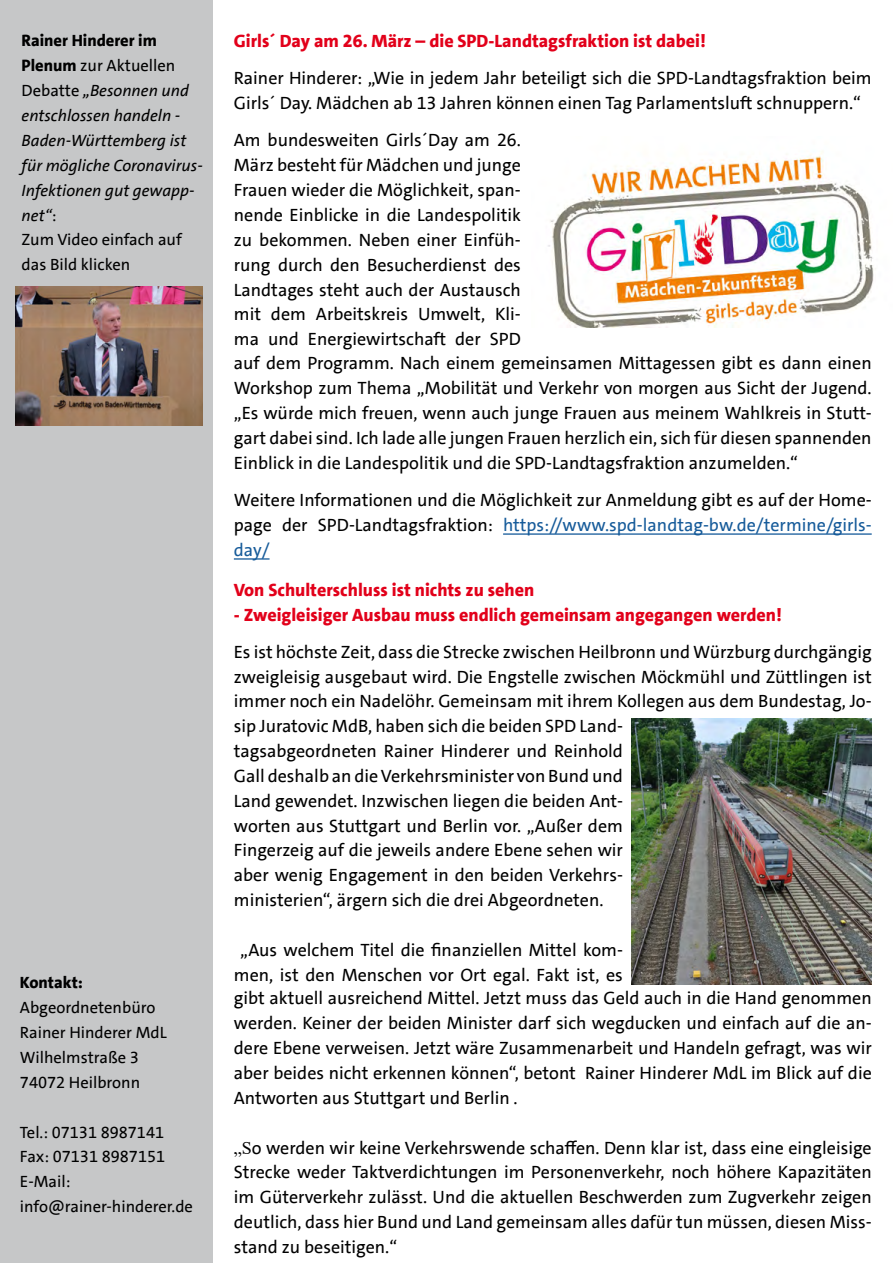
<style>
.page{position:relative;width:893px;height:1263px;background:#fff}
.page>*{position:absolute;margin:0;border:0;box-sizing:border-box;transform-origin:0 0}
.t1{font:18px/24.9px "SPD The Sans";color:#000}
.t2{font:800 18px "SPD The Sans";color:#e2001a}
.t3{font:italic 16.5px/24.9px "SPD The Sans";color:#000}
.t4{font:16.5px/24.9px "SPD The Sans";color:#000}
.t5{font:800 16.5px "SPD The Sans";color:#000}
.s1{font-weight:800;font-style:normal}
.s2{font-style:normal}
.s3{color:#165b9a}
.s4{font-family:"Times New Roman"}
</style>
<div class="page">
<div style="left:0;top:0;width:213px;height:1263px;background:#c6c7c8"></div>
<img style="left:16px;top:287px;width:187px;height:138px">
<img style="left:548px;top:151px;width:326px;height:177px">
<hr style="left:503px;top:533px;width:369px;height:2px;background:#165b9a">
<hr style="left:234px;top:558px;width:36px;height:2px;background:#165b9a">
<img style="left:631px;top:719px;width:241px;height:265px">
<p class="t3" style="left:22px;top:28px;width:183px"><span class="s1">Rainer Hinderer im<br>Plenum</span> <span class="s2">zur Aktuellen<br>Debatte</span> „Besonnen und entschlossen handeln -<br>Baden-Württemberg ist für mögliche Coronavirus-<br>Infektionen gut gewapp&shy;net“<span class="s2">:<br>Zum Video einfach auf das Bild klicken</span></p>
<p class="t5" style="left:20px;top:972px;width:65px">Kontakt:</p>
<p class="t4" style="left:20px;top:995px;width:148px">Abgeordnetenbüro<br>Rainer Hinderer MdL<br>Wilhelmstraße 3<br>74072 Heilbronn</p>
<p class="t4" style="left:20px;top:1120px;width:175px">Tel.: 07131 8987141<br>Fax: 07131 8987151<br>E-Mail: info@rainer-hinderer.de</p>
<p class="t2" style="left:234px;top:30px;width:473px">Girls´ Day am 26. März – die SPD-Landtagsfraktion ist dabei!</p>
<p class="t1" style="left:234px;top:66px;width:639px">Rainer Hinderer: „Wie in jedem Jahr beteiligt sich die SPD-Landtagsfraktion beim<br>Girls´ Day. Mädchen ab 13 Jahren können einen Tag Parlamentsluft schnuppern.“</p>
<p class="t1" style="left:234px;top:128px;width:639px">Am bundesweiten Girls´Day am 26.<br>März besteht für Mädchen und junge<br>Frauen wieder die Möglichkeit, span-<br>nende Einblicke in die Landespolitik<br>zu bekommen. Neben einer Einfüh-<br>rung durch den Besucherdienst des<br>Landtages steht auch der Austausch<br>mit dem Arbeitskreis Umwelt, Kli-<br>ma und Energiewirtschaft der SPD<br>auf dem Programm. Nach einem gemeinsamen Mittagessen gibt es dann einen Workshop zum Thema „Mobilität und Verkehr von morgen aus Sicht der Jugend. „Es würde mich freuen, wenn auch junge Frauen aus meinem Wahlkreis in Stutt&shy;gart dabei sind. Ich lade alle jungen Frauen herzlich ein, sich für diesen spannenden Einblick in die Landespolitik und die SPD-Landtagsfraktion anzumelden.“</p>
<p class="t1" style="left:234px;top:487px;width:639px;text-align:justify">Weitere Informationen und die Möglichkeit zur Anmeldung gibt es auf der Home&shy;page der SPD-Landtagsfraktion: <span class="s3">https://www.spd-landtag-bw.de/termine/girls&shy;day/</span></p>
<p class="t2" style="left:234px;top:578px;width:302px">Von Schulterschluss ist nichts zu sehen</p>
<p class="t2" style="left:234px;top:603px;width:549px">- Zweigleisiger Ausbau muss endlich gemeinsam angegangen werden!</p>
<p class="t1" style="left:234px;top:639px;width:639px">Es ist höchste Zeit, dass die Strecke zwischen Heilbronn und Würzburg durchgängig zweigleisig ausgebaut wird. Die Engstelle zwischen Möckmühl und Züttlingen ist immer noch ein Nadelöhr. Gemeinsam mit ihrem Kollegen aus dem Bundestag, Jo&shy;sip Juratovic MdB, haben sich die beiden SPD Land-<br>tagsabgeordneten Rainer Hinderer und Reinhold<br>Gall deshalb an die Verkehrsminister von Bund und<br>Land gewendet. Inzwischen liegen die beiden Ant-<br>worten aus Stuttgart und Berlin vor. „Außer dem<br>Fingerzeig auf die jeweils andere Ebene sehen wir<br>aber wenig Engagement in den beiden Verkehrs-<br>ministerien“, ärgern sich die drei Abgeordneten.</p>
<p class="t1" style="left:234px;top:938px;width:391px;text-align:center">„Aus welchem Titel die finanziellen Mittel kom&shy;men, ist den Menschen vor Ort egal. Fakt ist, es</p>
<p class="t1" style="left:234px;top:986px;width:639px;text-align:justify">gibt aktuell ausreichend Mittel. Jetzt muss das Geld auch in die Hand genommen werden. Keiner der beiden Minister darf sich wegducken und einfach auf die an&shy;dere Ebene verweisen. Jetzt wäre Zusammenarbeit und Handeln gefragt, was wir aber beides nicht erkennen können“, betont Rainer Hinderer MdL im Blick auf die Antworten aus Stuttgart und Berlin .</p>
<p class="t1" style="left:234px;top:1135px;width:639px;text-align:justify"><span class="s4">„S</span>o werden wir keine Verkehrswende schaffen. Denn klar ist, dass eine eingleisige Strecke weder Taktverdichtungen im Personenverkehr, noch höhere Kapazitäten im Güterverkehr zulässt. Und die aktuellen Beschwerden zum Zugverkehr zeigen deutlich, dass hier Bund und Land gemeinsam alles dafür tun müssen, diesen Miss&shy;stand zu beseitigen.“</p>
</div>
